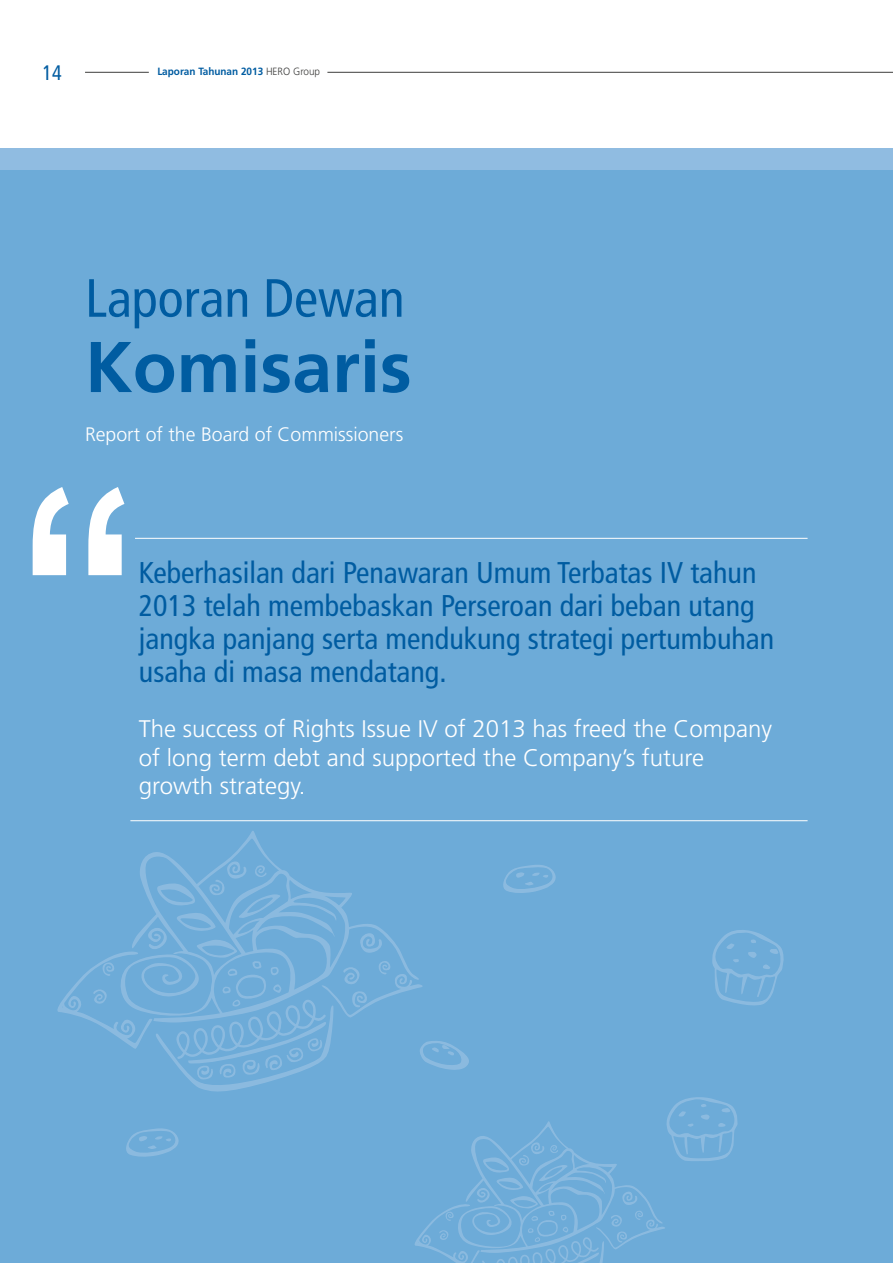
<style>
.page{position:relative;width:893px;height:1263px;background:#fff}
.page>*{position:absolute;margin:0;border:0;box-sizing:border-box;transform-origin:0 0}
.t1{font:700 296.55px "Arial Narrow";color:#fff}
.t2{font:700 71.7px "Frutiger";color:#005ca1}
.t3{font:condensed 53.85px "Frutiger";color:#005ca1}
.t4{font:condensed 30px/33px "Frutiger";color:#005ca1}
.t5{font:300 24px/28.5px "Frutiger";color:#fff}
.t6{font:condensed 21px "Frutiger";color:#005ca1;scale:.95 1}
.t7{font:300 19.5px "Frutiger";color:#fff}
.t8{font:700 10.5px "Frutiger";color:#005ca1;scale:.95 1}
.s1{font-weight:300;color:#3d3d3c}
</style>
<div class="page">
<hr style="left:85px;top:72px;width:64px;height:1px;background:#3d3d3c">
<hr style="left:327px;top:72px;width:566px;height:1px;background:#3d3d3c">
<div style="left:0;top:149px;width:893px;height:1114px;background:#6dabd8"></div>
<div style="left:0;top:149px;width:893px;height:21px;background:#90bce1"></div>
<hr style="left:135px;top:538px;width:673px;height:1px;background:#fff">
<hr style="left:130px;top:820px;width:678px;height:1px;background:#fff">
<svg style="left:57px;top:831px;width:366px;height:261px"></svg>
<svg style="left:712px;top:930px;width:72px;height:76px"></svg>
<svg style="left:415px;top:1097px;width:323px;height:166px"></svg>
<svg style="left:126px;top:1128px;width:53px;height:29px"></svg>
<svg style="left:503px;top:865px;width:53px;height:28px"></svg>
<svg style="left:419px;top:1038px;width:50px;height:33px"></svg>
<p class="t6" style="left:43px;top:60px;width:22px">14</p>
<p class="t8" style="left:157px;top:65px;width:173px">Laporan Tahunan 2013 <span class="s1">HERO Group</span></p>
<h3 class="t3" style="left:85px;top:267px;width:321px">Laporan Dewan</h3>
<h2 class="t2" style="left:85px;top:325px;width:328px">Komisaris</h2>
<p class="t7" style="left:85px;top:423px;width:320px">Report of the Board of Commissioners</p>
<h1 class="t1" style="left:17px;top:370px;width:123px">“</h1>
<p class="t4" style="left:139px;top:556px;width:637px">Keberhasilan dari Penawaran Umum Terbatas IV tahun 2013 telah membebaskan Perseroan dari beban utang jangka panjang serta mendukung strategi pertumbuhan usaha di masa mendatang.</p>
<p class="t5" style="left:139px;top:715px;width:635px">The success of Rights Issue IV of 2013 has freed the Company of long term debt and supported the Company’s future growth strategy.</p>
</div>
